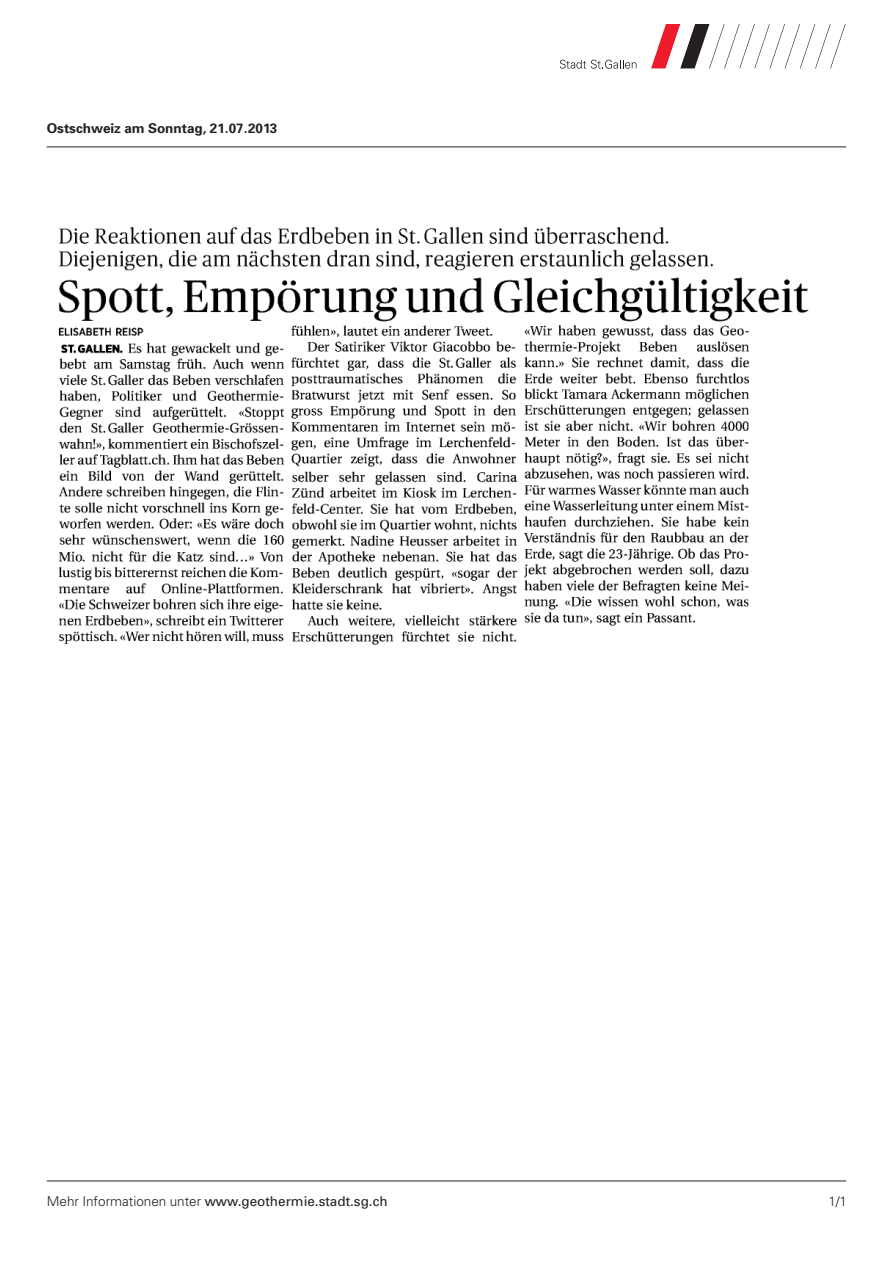
<style>
.page{position:relative;width:893px;height:1263px;background:#fff}
.page>*{position:absolute;margin:0;border:0;box-sizing:border-box;transform-origin:0 0}
.t1{font:13.5px "Univers";color:#231f20}
.t2{font:700 13.5px "Univers";color:#231f20}
.t3{font:300 13.5px "Univers";color:#231f20}
.s1{font-weight:300}
</style>
<div class="page">
<svg style="left:651px;top:24px;width:195px;height:44px"></svg>
<svg style="left:560px;top:60px;width:76px;height:9px"></svg>
<hr style="left:47px;top:146px;width:799px;height:1px;background:#231f20">
<hr style="left:47px;top:1180px;width:799px;height:1px;background:#231f20">
<img style="left:58px;top:226px;width:751px;height:419px">
<p class="t2" style="left:47px;top:120px;width:232px">Ostschweiz am Sonntag, 21.07.2013</p>
<p class="t1" style="left:47px;top:1192px;width:342px"><span class="s1">Mehr Informationen unter</span> www.geothermie.stadt.sg.ch</p>
<p class="t3" style="left:828px;top:1193px;width:20px">1/1</p>
</div>
